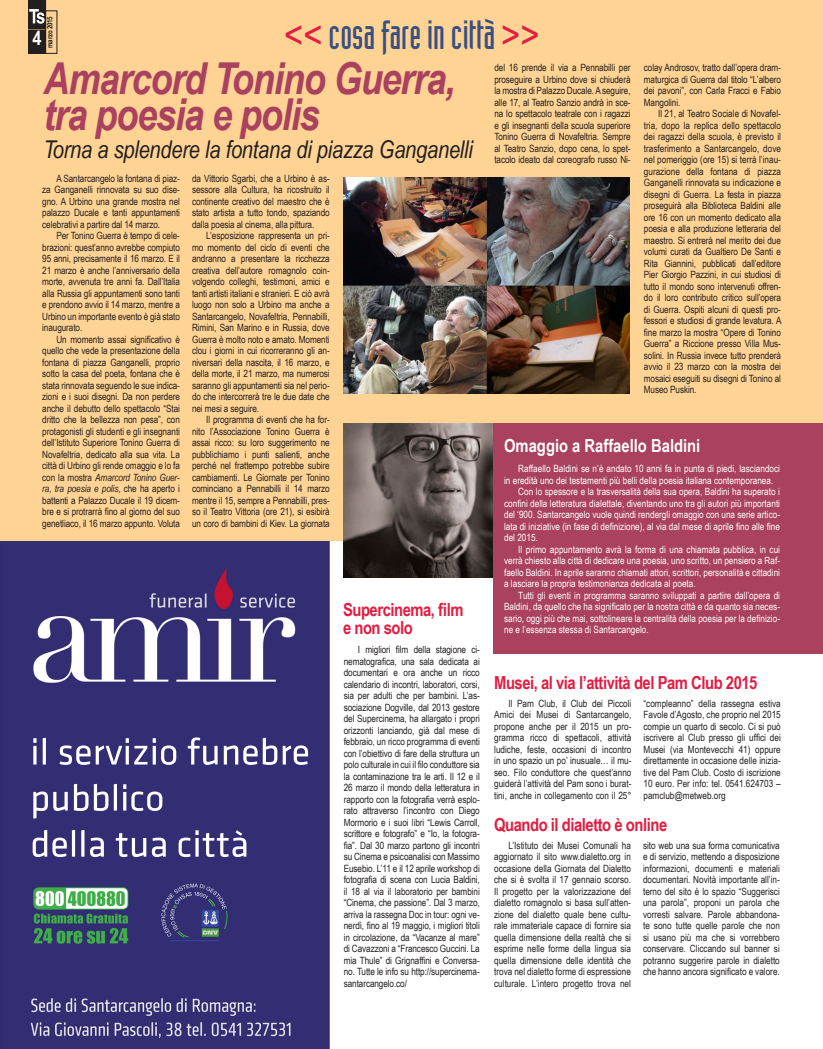
<style>
.page{position:relative;width:823px;height:1049px;background:#fff}
.page>*{position:absolute;margin:0;border:0;box-sizing:border-box;transform-origin:0 0}
.t1{font:italic 700 44px/36px "Arial Narrow";letter-spacing:-.025em;color:#aa415e}
.t2{font:40px "Industria Solid";color:#395081}
.t3{font:italic 24.5px "Arial Narrow";letter-spacing:-.01em;color:#231f20}
.t4{font:700 20px "Arial Narrow";color:#fff}
.t5{font:700 18px/18px "Arial Narrow";letter-spacing:-.025em;color:#e31c41}
.t6{font:700 18px "Arial Narrow";color:#fff}
.t7{font:10px/11.5px "Arial Narrow";letter-spacing:-.01em;color:#231f20;text-align:justify}
.t8{font:10px "Arial Narrow";color:#fff}
.t9{font:700 7.5px "Arial Narrow";letter-spacing:-.025em;color:#231f20}
.s1{font-family:"Arial Narrow";color:#e31c41}
.s2{font-style:italic}
</style>
<div class="page">
<img style="left:0;top:541px;width:329px;height:508px">
<div style="left:0;top:0;width:822px;height:541px;background:#fed394"></div>
<div style="left:29px;top:30px;width:17px;height:23px;background:#231f20"></div>
<div style="left:28px;top:30px;width:18px;height:24px;border:1px solid #231f20"></div>
<svg style="left:28px;top:0;width:18px;height:29px"></svg>
<div style="left:343px;top:424px;width:479px;height:154px;background:#aa415e"></div>
<img style="left:343px;top:178px;width:286px;height:215px">
<div style="left:493px;top:570px;width:329px;height:83px;background:#aa415e"></div>
<img style="left:343px;top:424px;width:149px;height:153px">
<p class="t9" style="left:44px;top:48px;width:33px;rotate:-90deg">marzo 2015</p>
<h2 class="t2" style="left:284px;top:13px;width:257px"><span class="s1">&lt;&lt;</span> cosa fare in città <span class="s1">&gt;&gt;</span></h2>
<h1 class="t1" style="left:43px;top:59px;width:413px">Amarcord Tonino Guerra, tra poesia e polis</h1>
<h3 class="t3" style="left:43px;top:133px;width:430px">Torna a splendere la fontana di piazza Ganganelli</h3>
<h3 class="t4" style="left:32px;top:23px;width:11px">4</h3>
<p class="t7" style="left:494px;top:62px;width:138px">del 16 prende il via a Pennabilli per proseguire a Urbino dove si chiuderà la mostra di Palazzo Ducale. A seguire, alle 17, al Teatro Sanzio andrà in sce&shy;na lo spettacolo teatrale con i ragazzi e gli insegnanti della scuola superiore Tonino Guerra di Novafeltria. Sempre al Teatro Sanzio, dopo cena, lo spet&shy;tacolo ideato dal coreografo russo Ni-</p>
<p class="t7" style="left:643px;top:62px;width:139px">colay Androsov, tratto dall’opera dram&shy;maturgica di Guerra dal titolo “L’albero dei pavoni”, con Carla Fracci e Fabio Mangolini.</p>
<p class="t7" style="left:643px;top:108px;width:139px;text-indent:14px">Il 21, al Teatro Sociale di Novafel&shy;tria, dopo la replica dello spettacolo dei ragazzi della scuola, è previsto il trasferimento a Santarcangelo, dove nel pomeriggio (ore 15) si terrà l’inau&shy;gurazione della fontana di piazza Ganganelli rinnovata su indicazione e disegni di Guerra. La festa in piazza proseguirà alla Biblioteca Baldini alle ore 16 con un momento dedicato alla poesia e alla produzione letteraria del maestro. Si entrerà nel merito dei due volumi curati da Gualtiero De Santi e Rita Giannini, pubblicati dall’editore Pier Giorgio Pazzini, in cui studiosi di tutto il mondo sono intervenuti offren&shy;do il loro contributo critico sull’opera di Guerra. Ospiti alcuni di questi pro&shy;fessori e studiosi di grande levatura. A fine marzo la mostra “Opere di Tonino Guerra” a Riccione presso Villa Mus&shy;solini. In Russia invece tutto prenderà avvio il 23 marzo con la mostra dei mosaici eseguiti su disegni di Tonino al Museo Puskin.</p>
<p class="t7" style="left:192px;top:172px;width:139px">da Vittorio Sgarbi, che a Urbino è as&shy;sessore alla Cultura, ha ricostruito il continente creativo del maestro che è stato artista a tutto tondo, spaziando dalla poesia al cinema, alla pittura.</p>
<p class="t7" style="left:192px;top:230px;width:139px;text-indent:14px">L’esposizione rappresenta un pri&shy;mo momento del ciclo di eventi che andranno a presentare la ricchezza creativa dell’autore romagnolo coin&shy;volgendo colleghi, testimoni, amici e tanti artisti italiani e stranieri. E ciò avrà luogo non solo a Urbino ma anche a Santarcangelo, Novafeltria, Pennabilli, Rimini, San Marino e in Russia, dove Guerra è molto noto e amato. Momenti clou i giorni in cui ricorreranno gli an&shy;niversari della nascita, il 16 marzo, e della morte, il 21 marzo, ma numerosi saranno gli appuntamenti sia nel perio&shy;do che intercorrerà tre le due date che nei mesi a seguire.</p>
<p class="t7" style="left:192px;top:414px;width:139px;text-indent:14px">Il programma di eventi che ha for&shy;nito l’Associazione Tonino Guerra è assai ricco: su loro suggerimento ne pubblichiamo i punti salienti, anche perché nel frattempo potrebbe subire cambiamenti. Le Giornate per Tonino cominciano a Pennabilli il 14 marzo mentre il 15, sempre a Pennabilli, pres&shy;so il Teatro Vittoria (ore 21), si esibirà un coro di bambini di Kiev. La giornata</p>
<p class="t7" style="left:42px;top:172px;width:139px;text-indent:14px">A Santarcangelo la fontana di piaz&shy;za Ganganelli rinnovata su suo dise&shy;gno. A Urbino una grande mostra nel palazzo Ducale e tanti appuntamenti celebrativi a partire dal 14 marzo.</p>
<p class="t7" style="left:42px;top:230px;width:139px;text-indent:14px">Per Tonino Guerra è tempo di cele&shy;brazioni: quest’anno avrebbe compiuto 95 anni, precisamente il 16 marzo. E il 21 marzo è anche l’anniversario della morte, avvenuta tre anni fa. Dall’Italia alla Russia gli appuntamenti sono tanti e prendono avvio il 14 marzo, mentre a Urbino un importante evento è già stato inaugurato.</p>
<p class="t7" style="left:42px;top:333px;width:139px;text-indent:14px">Un momento assai significativo è quello che vede la presentazione della fontana di piazza Ganganelli, proprio sotto la casa del poeta, fontana che è stata rinnovata seguendo le sue indica&shy;zioni e i suoi disegni. Da non perdere anche il debutto dello spettacolo “Stai dritto che la bellezza non pesa”, con protagonisti gli studenti e gli insegnanti dell’Istituto Superiore Tonino Guerra di Novafeltria, dedicato alla sua vita. La città di Urbino gli rende omaggio e lo fa con la mostra <span class="s2">Amarcord Tonino Guer&shy;ra, tra poesia e polis</span>, che ha aperto i battenti a Palazzo Ducale il 19 dicem&shy;bre e si protrarrà fino al giorno del suo genetliaco, il 16 marzo appunto. Voluta</p>
<h3 class="t6" style="left:504px;top:432px;width:198px">Omaggio a Raffaello Baldini</h3>
<p class="t8" style="left:518px;top:461px;width:263px">Raffaello Baldini se n’è andato 10 anni fa in punta di piedi, lasciandoci</p>
<p class="t8" style="left:504px;top:473px;width:270px">in eredità uno dei testamenti più belli della poesia italiana contemporanea.</p>
<p class="t8" style="left:518px;top:484px;width:263px">Con lo spessore e la trasversalità della sua opera, Baldini ha superato i</p>
<p class="t8" style="left:504px;top:496px;width:277px">confini della letteratura dialettale, diventando uno tra gli autori più importanti</p>
<p class="t8" style="left:504px;top:507px;width:277px">del ‘900. Santarcangelo vuole quindi rendergli omaggio con una serie artico-</p>
<p class="t8" style="left:504px;top:519px;width:277px">lata di iniziative (in fase di definizione), al via dal mese di aprile fino alle fine</p>
<p class="t8" style="left:504px;top:530px;width:35px">del 2015.</p>
<p class="t8" style="left:518px;top:542px;width:263px">Il primo appuntamento avrà la forma di una chiamata pubblica, in cui</p>
<p class="t8" style="left:504px;top:553px;width:277px">verrà chiesto alla città di dedicare una poesia, uno scritto, un pensiero a Raf-</p>
<p class="t8" style="left:504px;top:565px;width:277px">faello Baldini. In aprile saranno chiamati attori, scrittori, personalità e cittadini</p>
<p class="t8" style="left:504px;top:576px;width:193px">a lasciare la propria testimonianza dedicata al poeta.</p>
<p class="t8" style="left:518px;top:588px;width:263px">Tutti gli eventi in programma saranno sviluppati a partire dall’opera di</p>
<p class="t8" style="left:504px;top:599px;width:277px">Baldini, da quello che ha significato per la nostra città e da quanto sia neces-</p>
<p class="t8" style="left:504px;top:611px;width:277px">sario, oggi più che mai, sottolineare la centralità della poesia per la definizio-</p>
<p class="t8" style="left:504px;top:622px;width:146px">ne e l’essenza stessa di Santarcangelo.</p>
<h3 class="t5" style="left:343px;top:600px;width:122px">Supercinema, film e non solo</h3>
<p class="t7" style="left:343px;top:643px;width:137px;text-indent:14px">I migliori film della stagione ci&shy;nematografica, una sala dedicata ai documentari e ora anche un ricco calendario di incontri, laboratori, corsi, sia per adulti che per bambini. L’as&shy;sociazione Dogville, dal 2013 gestore del Supercinema, ha allargato i propri orizzonti lanciando, già dal mese di febbraio, un ricco programma di eventi con l’obiettivo di fare della struttura un polo culturale in cui il filo conduttore sia la contaminazione tra le arti. Il 12 e il 26 marzo il mondo della letteratura in rapporto con la fotografia verrà esplo&shy;rato attraverso l’incontro con Diego Mormorio e i suoi libri “Lewis Carroll, scrittore e fotografo” e “Io, la fotogra&shy;fia”. Dal 30 marzo partono gli incontri su Cinema e psicoanalisi con Massimo Eusebio. L’11 e il 12 aprile workshop di fotografia di scena con Lucia Baldini, il 18 al via il laboratorio per bambini “Cinema, che passione”. Dal 3 marzo, arriva la rassegna Doc in tour: ogni ve&shy;nerdì, fino al 19 maggio, i migliori titoli in circolazione, da “Vacanze al mare” di Cavazzoni a “Francesco Guccini. La mia Thule” di Grignaffini e Conversa&shy;no. Tutte le info su http://supercinema&shy;santarcangelo.co/</p>
<h3 class="t5" style="left:494px;top:672px;width:264px">Musei, al via l’attività del Pam Club 2015</h3>
<p class="t7" style="left:494px;top:697px;width:139px;text-indent:14px">Il Pam Club, il Club dei Piccoli Amici dei Musei di Santarcangelo, propone anche per il 2015 un pro&shy;gramma ricco di spettacoli, attività ludiche, feste, occasioni di incontro in uno spazio un po’ inusuale… il mu&shy;seo. Filo conduttore che quest’anno guiderà l’attività del Pam sono i burat&shy;tini, anche in collegamento con il 25°</p>
<p class="t7" style="left:643px;top:697px;width:139px">“compleanno” della rassegna estiva Favole d’Agosto, che proprio nel 2015 compie un quarto di secolo. Ci si può iscrivere al Club presso gli uffici dei Musei (via Montevecchi 41) oppure direttamente in occasione delle inizia&shy;tive del Pam Club. Costo di iscrizione 10 euro. Per info: tel. 0541.624703 – pamclub@metweb.org</p>
<h3 class="t5" style="left:494px;top:815px;width:174px">Quando il dialetto è online</h3>
<p class="t7" style="left:494px;top:839px;width:138px;text-indent:14px">L’Istituto dei Musei Comunali ha aggiornato il sito www.dialetto.org in occasione della Giornata del Dialetto che si è svolta il 17 gennaio scorso.<br>Il progetto per la valorizzazione del dialetto romagnolo si basa sull’atten&shy;zione del dialetto quale bene cultu&shy;rale immateriale capace di fornire sia quella dimensione della realtà che si esprime nelle forme della lingua sia quella dimensione delle identità che trova nel dialetto forme di espressione culturale. L’intero progetto trova nel</p>
<p class="t7" style="left:642px;top:839px;width:138px">sito web una sua forma comunicativa e di servizio, mettendo a disposizione informazioni, documenti e materiali documentari. Novità importante all’in&shy;terno del sito è lo spazio “Suggerisci una parola”, proponi un parola che vorresti salvare. Parole abbandona&shy;te sono tutte quelle parole che non si usano più ma che si vorrebbero conservare. Cliccando sul banner si potranno suggerire parole in dialetto che hanno ancora significato e valore.</p>
</div>
